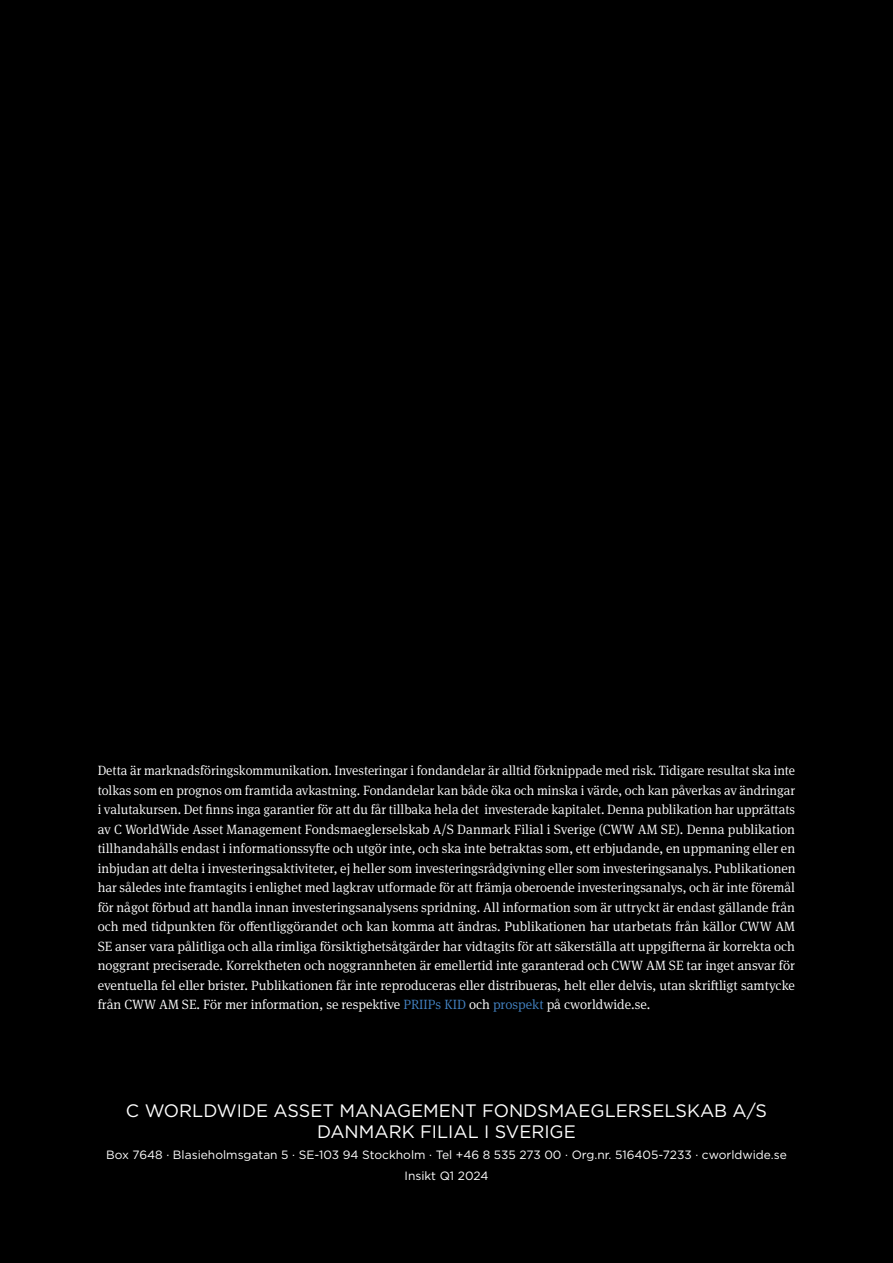
<style>
.page{position:relative;width:893px;height:1263px;background:#000}
.page>*{position:absolute;margin:0;border:0;box-sizing:border-box;transform-origin:0 0}
.t1{font:18px/21px "Gotham";color:#fff;text-align:center}
.t2{font:300 13.5px/19.5px "Meta Serif Pro";color:#fff;text-align:justify}
.t3{font:300 12.75px/18.8px "Meta Serif Pro";color:#fff;text-align:justify}
.t4{font:12px/21px "Gotham";color:#fff;text-align:center}
.s1{color:#4484c5}
</style>
<div class="page">
<p class="t3" style="left:98px;top:760px;width:700px">entation is confidential, and redistribution or reproduction is prohibited. The presentation is provided for information purposes only and does not constitute, and shall not be considered as, an offer, solicitation or invitation to engage in investment operations as investment advice or as investment research. CWW AM is not responsible for the suitability of the information in the presenta&shy;tion. Opinions expressed are current opinions only as of the date of the presentation. The presentation has been prepared from resources CWW AM believes to be reliable and all reasonable precautions have been taken to ensure the correctness and accuracy of the information. However, the correctness and accuracy are not guaranteed and CWW AM accepts no liability for any errors or omissions. This presentation contains information on investments which does not constitute independent research. Accordingly, it is not subject to the protections afforded to independent research and CWW AM, and its employees may have dealt in the in&shy;vestments concerned. It is emphasized that past performance is no reliable indicator of future performance ant that the return on</p>
<p class="t2" style="left:98px;top:760px;width:699px">Detta är marknadsföringskommunikation. Investeringar i fondandelar är alltid förknippade med risk. Tidigare resultat ska inte tolkas som en prognos om framtida avkastning. Fondandelar kan både öka och minska i värde, och kan påverkas av ändringar i valutakursen. Det finns inga garantier för att du får tillbaka hela det investerade kapitalet. Denna publikation har upprättats av C WorldWide Asset Management Fondsmaeglerselskab A/S Danmark Filial i Sverige (CWW AM SE). Denna publikation tillhandahålls endast i informationssyfte och utgör inte, och ska inte betraktas som, ett erbjudande, en uppmaning eller en inbjudan att delta i investeringsaktiviteter, ej heller som investeringsrådgivning eller som investeringsanalys. Publikationen har således inte framtagits i enlighet med lagkrav utformade för att främja oberoende investeringsanalys, och är inte föremål för något förbud att handla innan investeringsanalysens spridning. All information som är uttryckt är endast gällande från och med tidpunkten för offentliggörandet och kan komma att ändras. Publikationen har utarbetats från källor CWW AM SE anser vara pålitliga och alla rimliga försiktighetsåtgärder har vidtagits för att säkerställa att uppgifterna är korrekta och noggrant preciserade. Korrektheten och noggrannheten är emellertid inte garanterad och CWW AM SE tar inget ansvar för eventuella fel eller brister. Publikationen får inte reproduceras eller distribueras, helt eller delvis, utan skriftligt samtycke från CWW AM SE. För mer information, se respektive <span class="s1">PRIIPs KID</span> och <span class="s1">prospekt</span> på cworldwide.se.</p>
<h1 class="t1" style="left:126px;top:1100px;width:642px">C WORLDWIDE ASSET MANAGEMENT FONDSMAEGLERSELSKAB A/S<br>DANMARK FILIAL I SVERIGE</h1>
<p class="t4" style="left:106px;top:1144px;width:682px">Box 7648 · Blasieholmsgatan 5 · SE-103 94 Stockholm · Tel +46 8 535 273 00 · Org.nr. 516405-7233 · cworldwide.se<br>Insikt Q1 2024</p>
<p class="t4" style="left:322px;top:1106px;width:251px">Dampfaergevej 26 · DK-2100 Copenhagen</p>
<p class="t4" style="left:421px;top:1148px;width:53px">Q4 2022</p>
</div>
